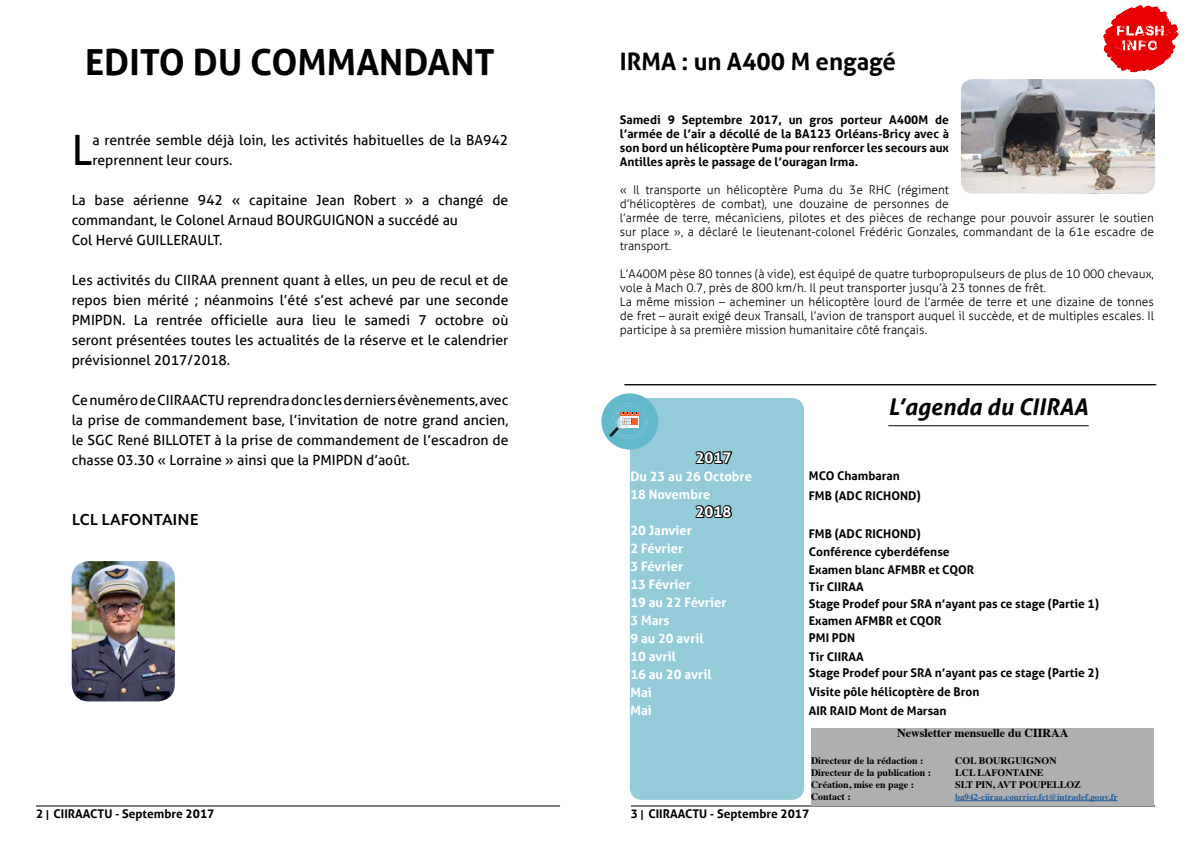
<style>
.page{position:relative;width:1191px;height:842px;background:#fff}
.page>*{position:absolute;margin:0;border:0;box-sizing:border-box;transform-origin:0 0}
.t1{font:41.7px "Aller";color:#000}
.t2{font:700 36px "Aller";color:#000}
.t3{font:700 24px "Aller";color:#000}
.t4{font:italic 700 23px "Aller";color:#000}
.t5{font:700 16px "Camphor Pro";color:#000}
.t6{font:700 15px "Aller";color:#fff}
.t7{font:14px/20px "Aller";color:#000}
.t8{font:700 13px/18px "Aller";color:#fff}
.t9{font:300 12px/14px "Aller";color:#000}
.t10{font:700 12px/17.1px "Aller";color:#000}
.t11{font:700 12px "Times";color:#000}
.t12{font:700 10px "Times";color:#000}
.t13{font:700 9px "Times";color:#215e9e}
.s1{font-size:10px}
</style>
<div class="page">
<hr style="left:36px;top:806px;width:524px;height:1px;background:#000">
<hr style="left:631px;top:806px;width:524px;height:1px;background:#000">
<div style="left:630px;top:398px;width:174px;height:402px;background:#93ccd8;border-radius:12px"></div>
<hr style="left:625px;top:384px;width:531px;height:1px;background:#000">
<svg style="left:1104px;top:7px;width:75px;height:66px"></svg>
<img style="left:961px;top:79px;width:194px;height:115px">
<img style="left:72px;top:561px;width:103px;height:140px">
<hr style="left:624px;top:384px;width:531px;height:1px;background:#000">
<div style="left:601px;top:393px;width:57px;height:57px;background:#63b8cc;border-radius:50%"></div>
<svg style="left:609px;top:403px;width:39px;height:36px"></svg>
<svg style="left:695px;top:451px;width:38px;height:14px"></svg>
<svg style="left:695px;top:505px;width:37px;height:14px"></svg>
<hr style="left:888px;top:425px;width:200px;height:1px;background:#000">
<div style="left:811px;top:728px;width:342px;height:78px;background:#aeafb0"></div>
<hr style="left:955px;top:800px;width:162px;height:1px;background:#215e9e">
<h2 class="t2" style="left:85px;top:40px;width:411px">EDITO DU COMMANDANT</h2>
<h1 class="t1" style="left:72px;top:125px;width:22px">L</h1>
<p class="t7" style="left:92px;top:130px;width:417px">a rentrée semble déjà loin, les activités habituelles de la BA942 reprennent leur cours.</p>
<p class="t7" style="left:72px;top:190px;width:438px">La base aérienne 942 « capitaine Jean Robert » a changé de commandant, le Colonel Arnaud BOURGUIGNON a succédé au<br>Col Hervé GUILLERAULT.</p>
<p class="t7" style="left:72px;top:270px;width:438px;text-align:justify">Les activités du CIIRAA prennent quant à elles, un peu de recul et de repos bien mérité ; néanmoins l’été s’est achevé par une seconde PMIPDN. La rentrée officielle aura lieu le samedi 7 octobre où seront présentées toutes les actualités de la réserve et le calendrier prévisionnel 2017/2018.</p>
<p class="t7" style="left:72px;top:390px;width:438px;text-align:justify">Ce numéro de CIIRAACTU reprendra donc les derniers évènements, avec la prise de commandement base, l’invitation de notre grand ancien, le SGC René BILLOTET à la prise de commandement de l’escadron de chasse 03.30 « Lorraine » ainsi que la PMIPDN d’août.</p>
<p class="t5" style="left:72px;top:510px;width:128px">LCL LAFONTAINE</p>
<h3 class="t3" style="left:620px;top:46px;width:278px">IRMA : un A400 M engagé</h3>
<p class="t10" style="left:620px;top:112px;width:331px;line-height:14px;text-align:justify">Samedi 9 Septembre 2017, un gros porteur A400M de l’armée de l’air a décollé de la BA123 Orléans-Bricy avec à son bord un hélicoptère Puma pour renforcer les secours aux Antilles après le passage de l’ouragan Irma.</p>
<p class="t9" style="left:620px;top:182px;width:535px">« Il transporte un hélicoptère Puma du 3e RHC (régiment<br>d’hélicoptères de combat), une douzaine de personnes de<br>l’armée de terre, mécaniciens, pilotes et des pièces de rechange pour pouvoir assurer le soutien sur place », a déclaré le lieutenant-colonel Frédéric Gonzales, commandant de la 61e escadre de transport.</p>
<p class="t9" style="left:620px;top:266px;width:536px">L’A400M pèse 80 tonnes (à vide), est équipé de quatre turbopropulseurs de plus de 10 000 chevaux, vole à Mach 0.7, près de 800 km/h. Il peut transporter jusqu’à 23 tonnes de frêt.<br>La même mission – acheminer un hélicoptère lourd de l’armée de terre et une dizaine de tonnes de fret – aurait exigé deux Transall, l’avion de transport auquel il succède, et de multiples escales. Il participe à sa première mission humanitaire côté français.</p>
<p class="t6" style="left:695px;top:448px;width:37px">2017</p>
<p class="t8" style="left:630px;top:467px;width:123px">Du 23 au 26 Octobre<br>18 Novembre</p>
<p class="t6" style="left:695px;top:502px;width:37px">2018</p>
<p class="t8" style="left:630px;top:521px;width:98px">20 Janvier<br>2 Février<br>3 Février<br>13 Février<br>19 au 22 Février<br>3 Mars<br>9 au 20 avril<br>10 avril<br>16 au 20 avril<br>Mai<br>Mai</p>
<h3 class="t4" style="left:888px;top:392px;width:201px">L’agenda du CIIRAA</h3>
<p class="t10" style="left:809px;top:466px;width:113px;line-height:19.6px">MCO Chambaran<br>FMB (ADC RICHOND)</p>
<p class="t10" style="left:809px;top:525px;width:142px;line-height:18.2px">FMB (ADC RICHOND)<br>Conférence cyberdéfense</p>
<p class="t10" style="left:809px;top:561px;width:292px">Examen blanc AFMBR et CQOR<br>Tir CIIRAA<br>Stage Prodef pour SRA n’ayant pas ce stage (Partie 1)<br>Examen AFMBR et CQOR<br>PMI PDN</p>
<p class="t10" style="left:809px;top:648px;width:292px;line-height:16.3px">Tir CIIRAA<br>Stage Prodef pour SRA n’ayant pas ce stage (Partie 2)</p>
<p class="t10" style="left:809px;top:682px;width:172px;line-height:19.5px">Visite pôle hélicoptère de Bron<br>AIR RAID Mont de Marsan</p>
<p class="t11" style="left:897px;top:722px;width:173px">Newsletter mensuelle du CIIRAA</p>
<p class="t12" style="left:811px;top:751px;width:114px">Directeur de la rédaction :</p>
<p class="t12" style="left:955px;top:751px;width:103px">COL BOURGUIGNON</p>
<p class="t12" style="left:811px;top:763px;width:122px">Directeur de la publication :</p>
<p class="t12" style="left:955px;top:763px;width:90px">LCL LAFONTAINE</p>
<p class="t12" style="left:811px;top:775px;width:105px">Création, mise en page :</p>
<p class="t12" style="left:955px;top:775px;width:127px">SLT PIN, AVT POUPELLOZ</p>
<p class="t12" style="left:811px;top:787px;width:41px">Contact :</p>
<p class="t13" style="left:955px;top:788px;width:164px">ba942-ciiraa.courrier.fct@intradef.gouv.fr</p>
<p class="t10" style="left:36px;top:805px;width:180px">2 <span class="s1">|</span> CIIRAACTU - Septembre 2017</p>
<p class="t10" style="left:631px;top:805px;width:180px">3 <span class="s1">|</span> CIIRAACTU - Septembre 2017</p>
</div>
